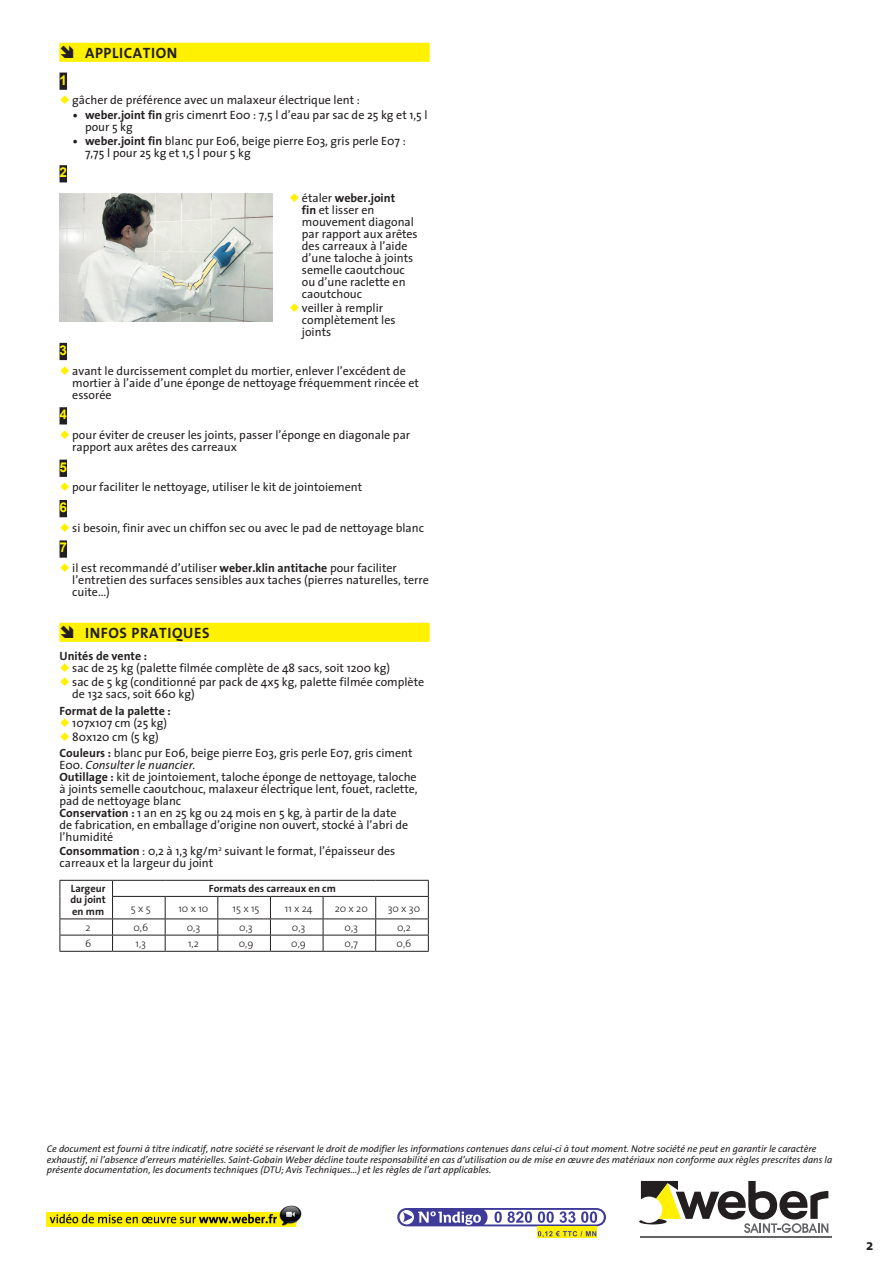
<style>
.page{position:relative;width:893px;height:1263px;background:#fff}
.page>*{position:absolute;margin:0;border:0;box-sizing:border-box;transform-origin:0 0}
.t1{font:700 15px "The Sans";letter-spacing:.04em;color:#231f20}
.TITRE_PARAGRAPHE{font:700 13.5px "Arial";color:#fff101}
.TEXTE{font:12px/12px "The Sans";color:#231f20}
.TEXTE-2{font:700 12px "The Sans";color:#231f20}
.texte_emploi_tableau{font:300 10.5px "The Sans";color:#231f20}
.texte_emploi_tableau-2{font:700 10.5px/11.2px "The Sans";color:#231f20;text-align:justify}
.mention_legale{font:italic 9.75px/10.5px "The Sans";color:#231f20}
.s1{color:#fff101}
.s2{font-size:15px}
.s3{font-weight:700}
.s4{font-style:italic}
</style>
<div class="page">
<div style="left:60px;top:44px;width:369px;height:18px;background:#fff21f"></div>
<div style="left:60px;top:43px;width:369px;height:18px;background:#fff101"></div>
<div style="left:60px;top:73px;width:7px;height:17px;background:#231f20"></div>
<div style="left:60px;top:165px;width:7px;height:17px;background:#231f20"></div>
<div style="left:60px;top:343px;width:7px;height:17px;background:#231f20"></div>
<div style="left:60px;top:407px;width:7px;height:17px;background:#231f20"></div>
<div style="left:60px;top:460px;width:7px;height:17px;background:#231f20"></div>
<div style="left:60px;top:500px;width:7px;height:17px;background:#231f20"></div>
<div style="left:60px;top:540px;width:7px;height:18px;background:#231f20"></div>
<div style="left:60px;top:624px;width:369px;height:18px;background:#fff21b"></div>
<div style="left:60px;top:623px;width:369px;height:18px;background:#fff101"></div>
<img style="left:60px;top:194px;width:212px;height:127px">
<hr style="left:60px;top:880px;width:53px;height:1px;background:#231f20">
<hr style="left:113px;top:880px;width:52px;height:1px;background:#231f20">
<hr style="left:165px;top:880px;width:53px;height:1px;background:#231f20">
<hr style="left:218px;top:880px;width:52px;height:1px;background:#231f20">
<hr style="left:270px;top:880px;width:53px;height:1px;background:#231f20">
<hr style="left:323px;top:880px;width:53px;height:1px;background:#231f20">
<hr style="left:376px;top:880px;width:53px;height:1px;background:#231f20">
<hr style="left:112px;top:896px;width:53px;height:1px;background:#231f20">
<hr style="left:165px;top:896px;width:53px;height:1px;background:#231f20">
<hr style="left:218px;top:896px;width:52px;height:1px;background:#231f20">
<hr style="left:270px;top:896px;width:53px;height:1px;background:#231f20">
<hr style="left:323px;top:896px;width:53px;height:1px;background:#231f20">
<hr style="left:376px;top:896px;width:53px;height:1px;background:#231f20">
<hr style="left:60px;top:918px;width:53px;height:1px;background:#231f20">
<hr style="left:113px;top:918px;width:52px;height:1px;background:#231f20">
<hr style="left:165px;top:918px;width:53px;height:1px;background:#231f20">
<hr style="left:218px;top:918px;width:52px;height:1px;background:#231f20">
<hr style="left:270px;top:918px;width:53px;height:1px;background:#231f20">
<hr style="left:323px;top:918px;width:53px;height:1px;background:#231f20">
<hr style="left:376px;top:918px;width:53px;height:1px;background:#231f20">
<hr style="left:60px;top:935px;width:53px;height:1px;background:#231f20">
<svg style="left:60px;top:881px;width:1px;height:70px"></svg>
<hr style="left:60px;top:951px;width:53px;height:1px;background:#231f20">
<hr style="left:113px;top:935px;width:52px;height:1px;background:#231f20">
<svg style="left:112px;top:881px;width:1px;height:70px"></svg>
<hr style="left:113px;top:951px;width:52px;height:1px;background:#231f20">
<hr style="left:165px;top:935px;width:53px;height:1px;background:#231f20">
<svg style="left:165px;top:897px;width:1px;height:54px"></svg>
<hr style="left:165px;top:951px;width:53px;height:1px;background:#231f20">
<hr style="left:218px;top:935px;width:52px;height:1px;background:#231f20">
<svg style="left:217px;top:897px;width:1px;height:54px"></svg>
<hr style="left:218px;top:951px;width:52px;height:1px;background:#231f20">
<hr style="left:270px;top:935px;width:53px;height:1px;background:#231f20">
<svg style="left:270px;top:897px;width:1px;height:54px"></svg>
<hr style="left:270px;top:951px;width:53px;height:1px;background:#231f20">
<hr style="left:323px;top:935px;width:53px;height:1px;background:#231f20">
<svg style="left:323px;top:897px;width:1px;height:54px"></svg>
<hr style="left:323px;top:951px;width:53px;height:1px;background:#231f20">
<hr style="left:376px;top:935px;width:53px;height:1px;background:#231f20">
<svg style="left:375px;top:897px;width:1px;height:54px"></svg>
<svg style="left:428px;top:881px;width:1px;height:70px"></svg>
<hr style="left:376px;top:951px;width:53px;height:1px;background:#231f20">
<hr style="left:641px;top:1236px;width:191px;height:1px;background:#636366">
<svg style="left:639px;top:1181px;width:189px;height:52px"></svg>
<img style="left:47px;top:1205px;width:255px;height:22px">
<svg style="left:397px;top:1208px;width:209px;height:29px"></svg>
<p class="t1" style="left:85px;top:40px;width:94px">APPLICATION</p>
<p class="TITRE_PARAGRAPHE" style="left:60px;top:71px;width:9px">1</p>
<p class="TEXTE" style="left:60px;top:94px;width:302px"><span class="s1">○</span> gâcher de préférence avec un malaxeur électrique lent :</p>
<p class="TEXTE" style="left:85px;top:108px;width:344px;text-indent:-13px"><span class="s2">•</span> <span class="s3">weber.joint fin</span> gris cimenrt E00 : 7,5 l d’eau par sac de 25 kg et 1,5 l pour 5 kg</p>
<p class="TEXTE" style="left:85px;top:134px;width:322px;text-indent:-13px"><span class="s2">•</span> <span class="s3">weber.joint fin</span> blanc pur E06, beige pierre E03, gris perle E07 :<br>7,75 l pour 25 kg et 1,5 l pour 5 kg</p>
<p class="TITRE_PARAGRAPHE" style="left:60px;top:164px;width:9px">2</p>
<p class="TEXTE" style="left:302px;top:192px;width:117px;text-indent:-13px"><span class="s1">○</span> étaler <span class="s3">weber.joint<br>fin</span> et lisser en mouvement diagonal par rapport aux arêtes des carreaux à l’aide d’une taloche à joints semelle caoutchouc ou d’une raclette en caoutchouc</p>
<p class="TEXTE" style="left:302px;top:302px;width:95px;text-indent:-13px"><span class="s1">○</span> veiller à remplir complètement les joints</p>
<p class="TITRE_PARAGRAPHE" style="left:60px;top:341px;width:9px">3</p>
<p class="TEXTE" style="left:72px;top:364px;width:348px;text-indent:-13px"><span class="s1">○</span> avant le durcissement complet du mortier, enlever l’excédent de mortier à l’aide d’une éponge de nettoyage fréquemment rincée et essorée</p>
<p class="TITRE_PARAGRAPHE" style="left:60px;top:406px;width:9px">4</p>
<p class="TEXTE" style="left:72px;top:429px;width:339px;text-indent:-13px"><span class="s1">○</span> pour éviter de creuser les joints, passer l’éponge en diagonale par rapport aux arêtes des carreaux</p>
<p class="TITRE_PARAGRAPHE" style="left:60px;top:458px;width:9px">5</p>
<p class="TEXTE" style="left:60px;top:481px;width:304px"><span class="s1">○</span> pour faciliter le nettoyage, utiliser le kit de jointoiement</p>
<p class="TITRE_PARAGRAPHE" style="left:60px;top:498px;width:9px">6</p>
<p class="TEXTE" style="left:60px;top:521px;width:366px"><span class="s1">○</span> si besoin, finir avec un chiffon sec ou avec le pad de nettoyage blanc</p>
<p class="TITRE_PARAGRAPHE" style="left:60px;top:539px;width:9px">7</p>
<p class="TEXTE" style="left:72px;top:562px;width:358px;text-indent:-13px"><span class="s1">○</span> il est recommandé d’utiliser <span class="s3">weber.klin antitache</span> pour faciliter l’entretien des surfaces sensibles aux taches (pierres naturelles, terre cuite...)</p>
<p class="t1" style="left:85px;top:620px;width:126px">INFOS PRATIQUES</p>
<p class="TEXTE-2" style="left:60px;top:646px;width:89px">Unités de vente :</p>
<p class="TEXTE" style="left:60px;top:662px;width:332px"><span class="s1">○</span> sac de 25 kg (palette filmée complète de 48 sacs, soit 1200 kg)</p>
<p class="TEXTE" style="left:72px;top:676px;width:353px;text-indent:-13px"><span class="s1">○</span> sac de 5 kg (conditionné par pack de 4x5 kg, palette filmée complète de 132 sacs, soit 660 kg)</p>
<p class="TEXTE-2" style="left:60px;top:700px;width:113px">Format de la palette :</p>
<p class="TEXTE" style="left:60px;top:716px;width:109px"><span class="s1">○</span> 107x107 cm (25 kg)</p>
<p class="TEXTE" style="left:60px;top:730px;width:101px"><span class="s1">○</span> 80x120 cm (5 kg)</p>
<p class="TEXTE" style="left:60px;top:747px;width:360px"><span class="s3">Couleurs :</span> blanc pur E06, beige pierre E03, gris perle E07, gris ciment E00. <span class="s4">Consulter le nuancier.<br></span><span class="s3">Outillage :</span> kit de jointoiement, taloche éponge de nettoyage, taloche à joints semelle caoutchouc, malaxeur électrique lent, fouet, raclette, pad de nettoyage blanc<br><span class="s3">Conservation :</span> 1 an en 25 kg ou 24 mois en 5 kg, à partir de la date<br>de fabrication, en emballage d’origine non ouvert, stocké à l’abri de l’humidité</p>
<p class="TEXTE" style="left:60px;top:845px;width:337px"><span class="s3">Consommation</span> : 0,2 à 1,3 kg/m<sup>2</sup> suivant le format, l’épaisseur des carreaux et la largeur du joint</p>
<p class="texte_emploi_tableau-2" style="left:70px;top:883px;width:37px">Largeur du joint en mm</p>
<p class="texte_emploi_tableau-2" style="left:209px;top:883px;width:128px">Formats des carreaux en cm</p>
<p class="texte_emploi_tableau" style="left:131px;top:899px;width:21px">5 x 5</p>
<p class="texte_emploi_tableau" style="left:178px;top:899px;width:31px">10 x 10</p>
<p class="texte_emploi_tableau" style="left:233px;top:899px;width:28px">15 x 15</p>
<p class="texte_emploi_tableau" style="left:285px;top:899px;width:29px">11 x 24</p>
<p class="texte_emploi_tableau" style="left:335px;top:899px;width:35px">20 x 20</p>
<p class="texte_emploi_tableau" style="left:388px;top:899px;width:34px">30 x 30</p>
<p class="texte_emploi_tableau" style="left:86px;top:919px;width:7px">2</p>
<p class="texte_emploi_tableau" style="left:133px;top:919px;width:16px">0,6</p>
<p class="texte_emploi_tableau" style="left:187px;top:919px;width:15px">0,3</p>
<p class="texte_emploi_tableau" style="left:239px;top:919px;width:15px">0,3</p>
<p class="texte_emploi_tableau" style="left:292px;top:919px;width:15px">0,3</p>
<p class="texte_emploi_tableau" style="left:345px;top:919px;width:15px">0,3</p>
<p class="texte_emploi_tableau" style="left:397px;top:919px;width:15px">0,2</p>
<p class="texte_emploi_tableau" style="left:85px;top:935px;width:8px">6</p>
<p class="texte_emploi_tableau" style="left:136px;top:935px;width:12px">1,3</p>
<p class="texte_emploi_tableau" style="left:188px;top:935px;width:12px">1,2</p>
<p class="texte_emploi_tableau" style="left:239px;top:935px;width:16px">0,9</p>
<p class="texte_emploi_tableau" style="left:291px;top:935px;width:16px">0,9</p>
<p class="texte_emploi_tableau" style="left:345px;top:935px;width:15px">0,7</p>
<p class="texte_emploi_tableau" style="left:397px;top:935px;width:16px">0,6</p>
<p class="mention_legale" style="left:47px;top:1143px;width:787px">Ce document est fourni à titre indicatif, notre société se réservant le droit de modifier les informations contenues dans celui-ci à tout moment. Notre société ne peut en garantir le caractère exhaustif, ni l’absence d’erreurs matérielles. Saint-Gobain Weber décline toute responsabilité en cas d’utilisation ou de mise en œuvre des matériaux non conforme aux règles prescrites dans la présente documentation, les documents techniques (DTU; Avis Techniques…) et les règles de l’art applicables.</p>
<p class="t1" style="left:866px;top:1232px;width:9px">2</p>
</div>
